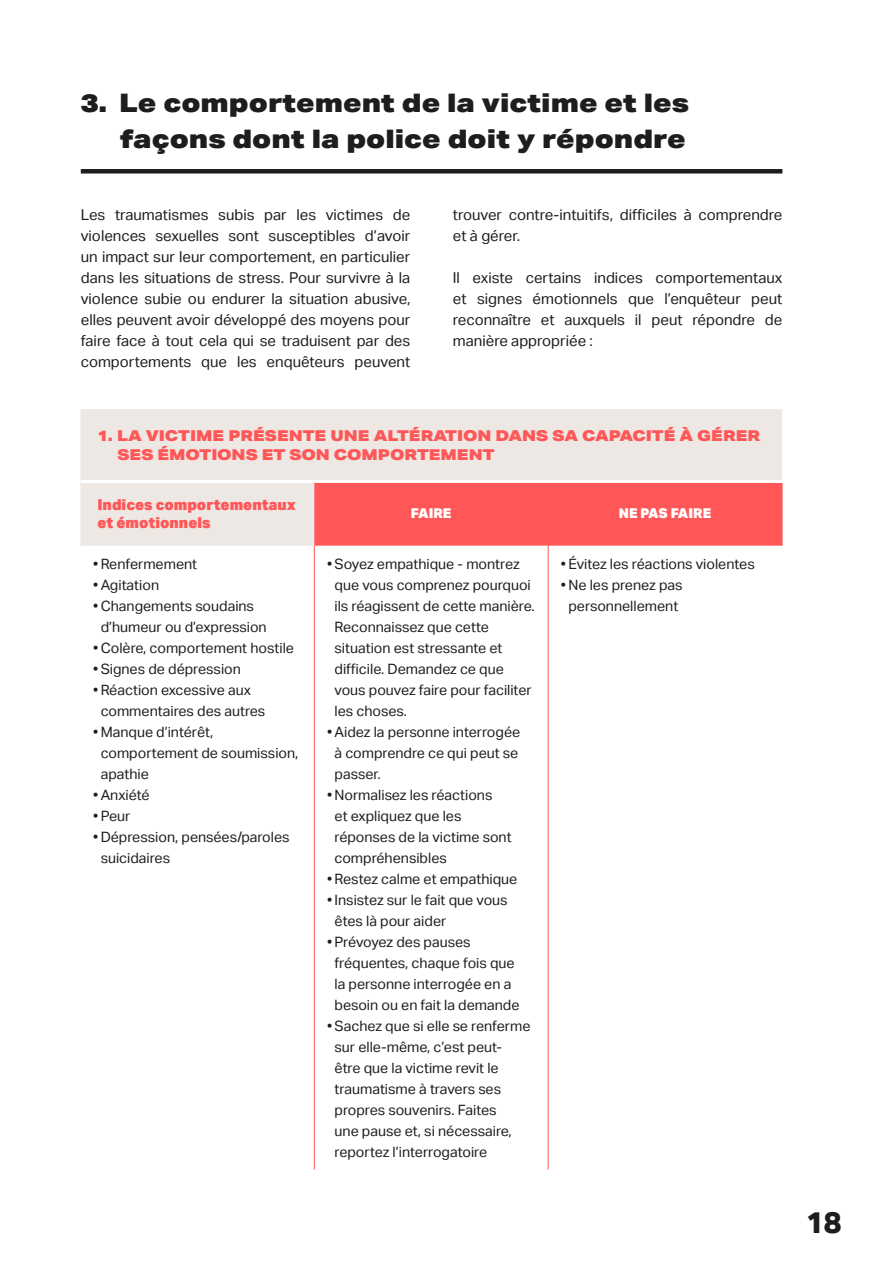
<style>
.page{position:relative;width:893px;height:1263px;background:#fff}
.page>*{position:absolute;margin:0;border:0;box-sizing:border-box;transform-origin:0 0}
.t1{font:800 30px "Aktiv Grotesk";color:#1d1d1b}
.t2{font:900 25.5px/36px "Aktiv Grotesk Ex";color:#1d1d1b;text-align:right}
.t3{font:15px/21px "Aktiv Grotesk";color:#1d1d1b;text-align:justify}
.t4{font:900 15px/19.5px "Aktiv Grotesk Ex";color:#ff5757}
.t5{font:900 15px/18px "Aktiv Grotesk";color:#ff5757}
.t6{font:14.25px/21px "Aktiv Grotesk";color:#1d1d1b}
.t7{font:900 13.5px "Aktiv Grotesk";color:#fff}
</style>
<div class="page">
<div style="left:81px;top:169px;width:701px;height:5px;background:#1d1d1b"></div>
<div style="left:80px;top:409px;width:702px;height:137px;background:#eee8e4"></div>
<div style="left:314px;top:483px;width:468px;height:63px;background:#ff5757"></div>
<hr style="left:314px;top:546px;width:1px;height:623px;background:#ff5757">
<hr style="left:548px;top:546px;width:1px;height:623px;background:#ff5757">
<hr style="left:80px;top:480px;width:234px;height:3px;background:#fff">
<hr style="left:314px;top:480px;width:234px;height:3px;background:#fff">
<hr style="left:548px;top:480px;width:234px;height:3px;background:#fff">
<hr style="left:782px;top:483px;width:1px;height:63px;background:#ff5757">
<h2 class="t2" style="left:81px;top:84px;width:610px">3. Le comportement de la victime et les façons dont la police doit y répondre</h2>
<p class="t3" style="left:81px;top:204px;width:331px">Les traumatismes subis par les victimes de violences sexuelles sont susceptibles d’avoir un impact sur leur comportement, en particulier dans les situations de stress. Pour survivre à la violence subie ou endurer la situation abusive, elles peuvent avoir développé des moyens pour faire face à tout cela qui se traduisent par des comportements que les enquêteurs peuvent</p>
<p class="t3" style="left:453px;top:204px;width:331px">trouver contre-intuitifs, difficiles à comprendre et à gérer.</p>
<p class="t3" style="left:453px;top:267px;width:331px">Il existe certains indices comportementaux et signes émotionnels que l’enquêteur peut reconnaître et auxquels il peut répondre de manière appropriée :</p>
<p class="t4" style="left:118px;top:425px;width:644px;text-indent:-20px">1. LA VICTIME PRÉSENTE UNE ALTÉRATION DANS SA CAPACITÉ À GÉRER<br>SES ÉMOTIONS ET SON COMPORTEMENT</p>
<p class="t5" style="left:97px;top:495px;width:200px">Indices comportementaux et émotionnels</p>
<p class="t7" style="left:411px;top:505px;width:42px">FAIRE</p>
<p class="t7" style="left:619px;top:505px;width:94px">NE PAS FAIRE</p>
<p class="t6" style="left:93px;top:553px;width:106px">• Renfermement</p>
<p class="t6" style="left:93px;top:574px;width:67px">• Agitation</p>
<p class="t6" style="left:101px;top:595px;width:168px;text-indent:-7px">• Changements soudains d’humeur ou d’expression</p>
<p class="t6" style="left:93px;top:637px;width:202px">• Colère, comportement hostile</p>
<p class="t6" style="left:93px;top:658px;width:149px">• Signes de dépression</p>
<p class="t6" style="left:101px;top:679px;width:166px;text-indent:-7px">• Réaction excessive aux commentaires des autres</p>
<p class="t6" style="left:101px;top:721px;width:199px;text-indent:-7px">• Manque d’intérêt, comportement de soumission, apathie</p>
<p class="t6" style="left:93px;top:784px;width:58px">• Anxiété</p>
<p class="t6" style="left:93px;top:805px;width:39px">• Peur</p>
<p class="t6" style="left:101px;top:826px;width:190px;text-indent:-7px">• Dépression, pensées/paroles suicidaires</p>
<p class="t6" style="left:561px;top:553px;width:195px">• Évitez les réactions violentes</p>
<p class="t6" style="left:561px;top:574px;width:123px;text-align:center">• Ne les prenez pas personnellement</p>
<p class="t6" style="left:335px;top:553px;width:202px;text-indent:-7px">• Soyez empathique - montrez que vous comprenez pourquoi ils réagissent de cette manière.<br>Reconnaissez que cette situation est stressante et difficile. Demandez ce que vous pouvez faire pour faciliter les choses.</p>
<p class="t6" style="left:335px;top:721px;width:187px;text-indent:-7px">• Aidez la personne interrogée à comprendre ce qui peut se passer.</p>
<p class="t6" style="left:335px;top:784px;width:179px;text-indent:-7px">• Normalisez les réactions<br>et expliquez que les réponses de la victime sont compréhensibles</p>
<p class="t6" style="left:327px;top:868px;width:192px">• Restez calme et empathique</p>
<p class="t6" style="left:335px;top:889px;width:175px;text-indent:-7px">• Insistez sur le fait que vous êtes là pour aider</p>
<p class="t6" style="left:335px;top:931px;width:186px;text-indent:-7px">• Prévoyez des pauses fréquentes, chaque fois que la personne interrogée en a besoin ou en fait la demande</p>
<p class="t6" style="left:335px;top:1015px;width:197px;text-indent:-7px">• Sachez que si elle se renferme sur elle-même, c’est peut&shy;être que la victime revit le traumatisme à travers ses propres souvenirs. Faites<br>une pause et, si nécessaire, reportez l’interrogatoire</p>
<h1 class="t1" style="left:806px;top:1205px;width:37px">18</h1>
</div>
